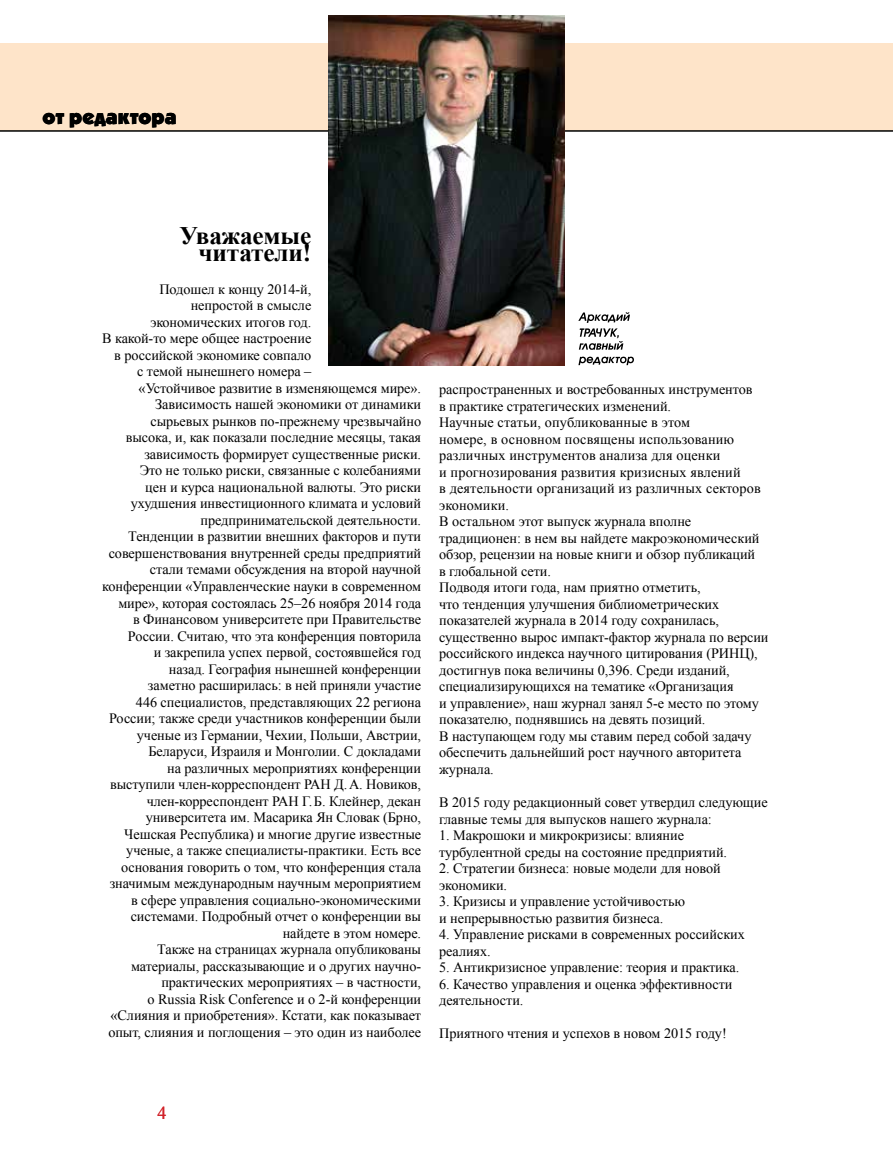
<style>
.page{position:relative;width:893px;height:1149px;background:#fff}
.page>*{position:absolute;margin:0;border:0;box-sizing:border-box;transform-origin:0 0}
.t1{font:700 25.2px "Times New Roman";letter-spacing:-.005em;color:#000}
.t2{font:900 21px "Kabel C";color:#000}
.t3{font:18px "Times New Roman";color:#d2232a}
.t4{font:14.25px/16.5px "Times New Roman";letter-spacing:-.005em;color:#000}
</style>
<div class="page">
<div style="left:0;top:43px;width:893px;height:88px;background:#fee4c9"></div>
<hr style="left:0;top:130px;width:893px;height:2px;background:#000">
<svg style="left:578px;top:356px;width:56px;height:9px"></svg>
<svg style="left:578px;top:312px;width:52px;height:38px"></svg>
<img style="left:328px;top:16px;width:237px;height:349px">
<h2 class="t2" style="left:43px;top:104px;width:136px">от редактора</h2>
<h1 class="t1" style="left:180px;top:218px;width:133px">Уважаемые</h1>
<h1 class="t1" style="left:198px;top:235px;width:114px">читатели!</h1>
<p class="t4" style="left:159px;top:280px;width:153px">Подошел к концу 2014‑й,</p>
<p class="t4" style="left:191px;top:297px;width:122px">непростой в смысле</p>
<p class="t4" style="left:150px;top:313px;width:162px">экономических итогов год.</p>
<p class="t4" style="left:102px;top:330px;width:211px">В какой‑то мере общее настроение</p>
<p class="t4" style="left:114px;top:346px;width:199px">в российской экономике совпало</p>
<p class="t4" style="left:137px;top:363px;width:176px">с темой нынешнего номера –</p>
<p class="t4" style="left:139px;top:379px;width:284px">«Устойчивое развитие в изменяющемся мире».</p>
<p class="t4" style="left:155px;top:396px;width:268px">Зависимость нашей экономики от динамики</p>
<p class="t4" style="left:150px;top:412px;width:272px">сырьевых рынков по‑прежнему чрезвычайно</p>
<p class="t4" style="left:126px;top:429px;width:297px">высока, и, как показали последние месяцы, такая</p>
<p class="t4" style="left:144px;top:445px;width:278px">зависимость формирует существенные риски.</p>
<p class="t4" style="left:140px;top:462px;width:283px">Это не только риски, связанные с колебаниями</p>
<p class="t4" style="left:145px;top:478px;width:277px">цен и курса национальной валюты. Это риски</p>
<p class="t4" style="left:131px;top:495px;width:292px">ухудшения инвестиционного климата и условий</p>
<p class="t4" style="left:201px;top:511px;width:222px">предпринимательской деятельности.</p>
<p class="t4" style="left:128px;top:528px;width:294px">Тенденции в развитии внешних факторов и пути</p>
<p class="t4" style="left:109px;top:544px;width:314px">совершенствования внутренней среды предприятий</p>
<p class="t4" style="left:150px;top:561px;width:273px">стали темами обсуждения на второй научной</p>
<p class="t4" style="left:102px;top:577px;width:320px">конференции «Управленческие науки в современном</p>
<p class="t4" style="left:118px;top:594px;width:304px">мире», которая состоялась 25–26 ноября 2014 года</p>
<p class="t4" style="left:133px;top:610px;width:290px">в Финансовом университете при Правительстве</p>
<p class="t4" style="left:128px;top:627px;width:295px">России. Считаю, что эта конференция повторила</p>
<p class="t4" style="left:154px;top:643px;width:269px">и закрепила успех первой, состоявшейся год</p>
<p class="t4" style="left:169px;top:660px;width:254px">назад. География нынешней конференции</p>
<p class="t4" style="left:148px;top:676px;width:275px">заметно расширилась: в ней приняли участие</p>
<p class="t4" style="left:136px;top:693px;width:287px">446 специалистов, представляющих 22 региона</p>
<p class="t4" style="left:109px;top:709px;width:314px">России; также среди участников конференции были</p>
<p class="t4" style="left:137px;top:726px;width:286px">ученые из Германии, Чехии, Польши, Австрии,</p>
<p class="t4" style="left:148px;top:742px;width:274px">Беларуси, Израиля и Монголии. С докладами</p>
<p class="t4" style="left:167px;top:759px;width:255px">на различных мероприятиях конференции</p>
<p class="t4" style="left:110px;top:775px;width:313px">выступили член-корреспондент РАН Д.А. Новиков,</p>
<p class="t4" style="left:147px;top:792px;width:276px">член-корреспондент РАН Г.Б. Клейнер, декан</p>
<p class="t4" style="left:146px;top:808px;width:277px">университета им. Масарика Ян Словак (Брно,</p>
<p class="t4" style="left:124px;top:825px;width:298px">Чешская Республика) и многие другие известные</p>
<p class="t4" style="left:126px;top:841px;width:296px">ученые, а также специалисты-практики. Есть все</p>
<p class="t4" style="left:121px;top:858px;width:302px">основания говорить о том, что конференция стала</p>
<p class="t4" style="left:110px;top:874px;width:313px">значимым международным научным мероприятием</p>
<p class="t4" style="left:131px;top:891px;width:292px">в сфере управления социально-экономическими</p>
<p class="t4" style="left:131px;top:907px;width:292px">системами. Подробный отчет о конференции вы</p>
<p class="t4" style="left:283px;top:924px;width:140px">найдете в этом номере.</p>
<p class="t4" style="left:157px;top:940px;width:265px">Также на страницах журнала опубликованы</p>
<p class="t4" style="left:131px;top:957px;width:292px">материалы, рассказывающие и о других научно-</p>
<p class="t4" style="left:161px;top:973px;width:261px">практических мероприятиях – в частности,</p>
<p class="t4" style="left:148px;top:990px;width:275px">о Russia Risk Conference и о 2‑й конференции</p>
<p class="t4" style="left:110px;top:1006px;width:312px">«Слияния и приобретения». Кстати, как показывает</p>
<p class="t4" style="left:108px;top:1023px;width:314px">опыт, слияния и поглощения – это один из наиболее</p>
<p class="t4" style="left:439px;top:381px;width:331px">распространенных и востребованных инструментов<br>в практике стратегических изменений.<br>Научные статьи, опубликованные в этом<br>номере, в основном посвящены использованию различных инструментов анализа для оценки<br>и прогнозирования развития кризисных явлений<br>в деятельности организаций из различных секторов экономики.<br>В остальном этот выпуск журнала вполне традиционен: в нем вы найдете макроэкономический обзор, рецензии на новые книги и обзор публикаций<br>в глобальной сети.<br>Подводя итоги года, нам приятно отметить,<br>что тенденция улучшения библиометрических показателей журнала в 2014 году сохранилась, существенно вырос импакт-фактор журнала по версии российского индекса научного цитирования (РИНЦ), достигнув пока величины 0,396. Среди изданий, специализирующихся на тематике «Организация<br>и управление», наш журнал занял 5‑е место по этому показателю, поднявшись на девять позиций.<br>В наступающем году мы ставим перед собой задачу обеспечить дальнейший рост научного авторитета журнала.</p>
<p class="t4" style="left:439px;top:793px;width:330px">В 2015 году редакционный совет утвердил следующие главные темы для выпусков нашего журнала:</p>
<p class="t4" style="left:439px;top:826px;width:289px">1. Макрошоки и микрокризисы: влияние турбулентной среды на состояние предприятий.</p>
<p class="t4" style="left:439px;top:859px;width:283px">2. Стратегии бизнеса: новые модели для новой экономики.</p>
<p class="t4" style="left:439px;top:892px;width:247px">3. Кризисы и управление устойчивостью и непрерывностью развития бизнеса.</p>
<p class="t4" style="left:439px;top:925px;width:307px">4. Управление рисками в современных российских реалиях.</p>
<p class="t4" style="left:439px;top:958px;width:302px">5. Антикризисное управление: теория и практика.</p>
<p class="t4" style="left:439px;top:975px;width:295px">6. Качество управления и оценка эффективности деятельности.</p>
<p class="t4" style="left:439px;top:1024px;width:289px">Приятного чтения и успехов в новом 2015 году!</p>
<p class="t3" style="left:157px;top:1100px;width:10px">4</p>
</div>
